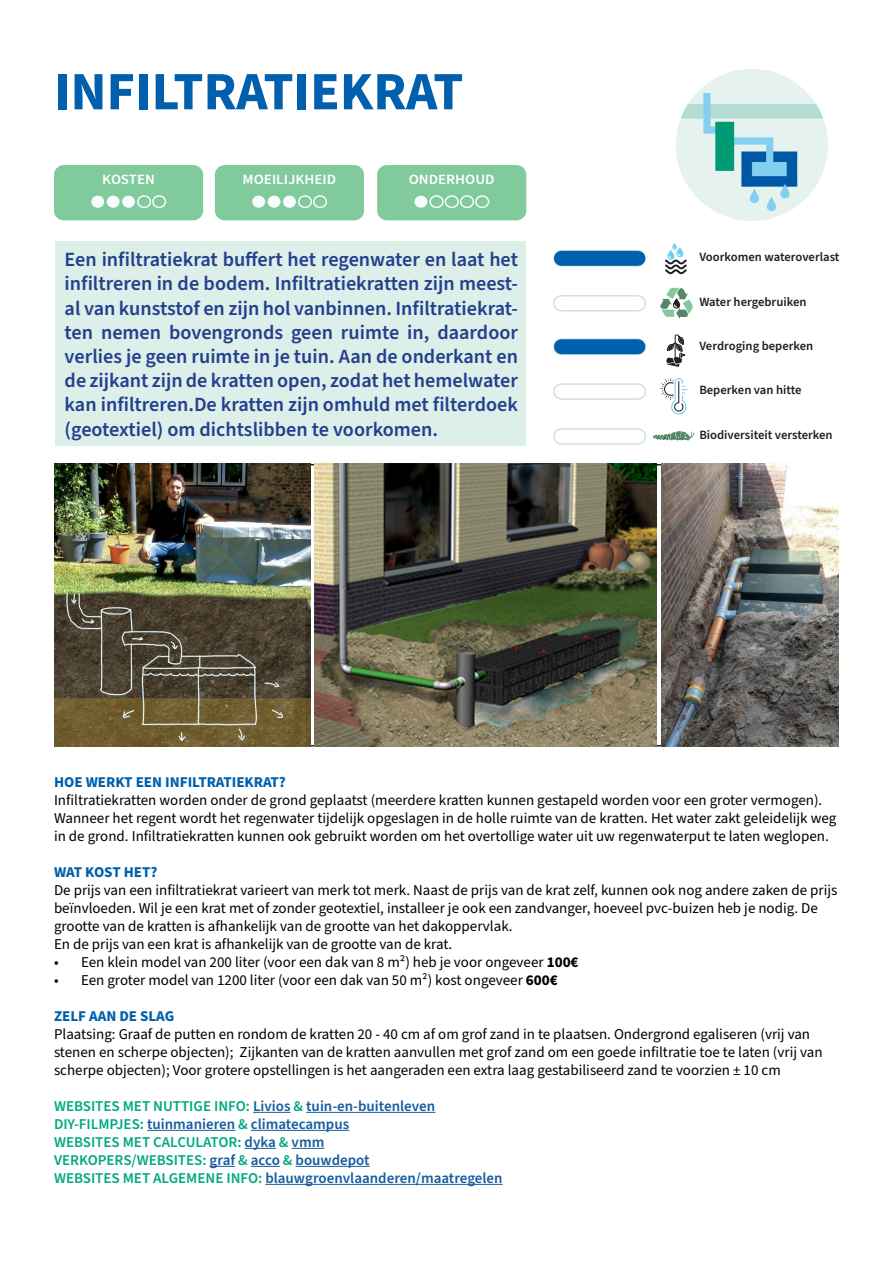
<style>
.page{position:relative;width:893px;height:1263px;background:#fff}
.page>*{position:absolute;margin:0;border:0;box-sizing:border-box;transform-origin:0 0}
.t1{font:700 54px "Source Sans Pro";color:#0160ad}
.t2{font:600 20.1px/24.2px "Source Sans Pro";color:#253f8e;text-align:justify}
.t3{font:15px/18px "Source Sans Pro";color:#000}
.t4{font:600 15px "Source Sans Pro";color:#175d9e}
.t5{font:600 15px "Source Sans Pro";color:#00a981}
.t6{font:700 15px "Source Sans Pro";color:#0160ad}
.t7{font:600 14.1px "Source Sans Pro";color:#fff;scale:1.06 1}
.t8{font:600 12.6px "Source Sans Pro";color:#231f20}
.s1{font-weight:700}
.s2{color:#00a981}
.s3{color:#175d9e}
</style>
<div class="page">
<div style="left:553px;top:250px;width:93px;height:17px;border:2px solid #d1e3d1;border-radius:8px"></div>
<div style="left:553px;top:338px;width:93px;height:17px;border:2px solid #d1e3d1;border-radius:8px"></div>
<div style="left:553px;top:383px;width:93px;height:17px;border:2px solid #d1e3d1;border-radius:8px"></div>
<div style="left:553px;top:295px;width:93px;height:16px;border:2px solid #d1e3d1;border-radius:8px"></div>
<div style="left:553px;top:428px;width:93px;height:17px;border:2px solid #d1e3d1;border-radius:8px"></div>
<div style="left:55px;top:241px;width:470px;height:205px;background:#dcefe9"></div>
<hr style="left:253px;top:1112px;width:38px;height:1px;background:#175d9e">
<hr style="left:306px;top:1112px;width:129px;height:1px;background:#175d9e">
<hr style="left:147px;top:1130px;width:88px;height:1px;background:#175d9e">
<hr style="left:251px;top:1130px;width:98px;height:1px;background:#175d9e">
<hr style="left:245px;top:1148px;width:31px;height:1px;background:#175d9e">
<hr style="left:292px;top:1148px;width:32px;height:1px;background:#175d9e">
<svg style="left:210px;top:1166px;width:25px;height:1px"></svg>
<svg style="left:251px;top:1166px;width:29px;height:1px"></svg>
<hr style="left:296px;top:1166px;width:74px;height:1px;background:#175d9e">
<hr style="left:265px;top:1184px;width:238px;height:1px;background:#175d9e">
<img style="left:676px;top:69px;width:152px;height:152px">
<div style="left:561px;top:251px;width:77px;height:15px;background:#0160ad"></div>
<div style="left:561px;top:339px;width:77px;height:15px;background:#0160ad"></div>
<svg style="left:659px;top:377px;width:29px;height:38px"></svg>
<svg style="left:660px;top:288px;width:33px;height:31px"></svg>
<svg style="left:665px;top:243px;width:22px;height:32px"></svg>
<svg style="left:666px;top:334px;width:20px;height:33px"></svg>
<svg style="left:653px;top:431px;width:41px;height:10px"></svg>
<div style="left:215px;top:165px;width:149px;height:55px;background:#80ca9c;border-radius:10px"></div>
<div style="left:54px;top:165px;width:149px;height:55px;background:#80ca9c;border-radius:10px"></div>
<div style="left:377px;top:165px;width:149px;height:55px;background:#80ca9c;border-radius:10px"></div>
<div style="left:91px;top:196px;width:13px;height:12px;background:#f9fcfc;border-radius:50%"></div>
<div style="left:107px;top:196px;width:13px;height:12px;background:#f9fcfc;border-radius:50%"></div>
<div style="left:122px;top:196px;width:13px;height:12px;background:#f9fcfc;border-radius:50%"></div>
<svg style="left:137px;top:195px;width:30px;height:14px"></svg>
<div style="left:414px;top:196px;width:13px;height:12px;background:#f9fcfc;border-radius:50%"></div>
<svg style="left:429px;top:195px;width:61px;height:14px"></svg>
<div style="left:252px;top:196px;width:13px;height:12px;background:#f9fcfc;border-radius:50%"></div>
<div style="left:268px;top:196px;width:12px;height:12px;background:#f9fcfc;border-radius:50%"></div>
<div style="left:283px;top:196px;width:13px;height:12px;background:#f9fcfc;border-radius:50%"></div>
<svg style="left:298px;top:195px;width:29px;height:14px"></svg>
<img style="left:54px;top:464px;width:256px;height:282px">
<img style="left:315px;top:464px;width:342px;height:282px">
<img style="left:661px;top:464px;width:178px;height:282px">
<p class="t1" style="left:54px;top:55px;width:411px">INFILTRATIEKRAT</p>
<p class="t7" style="left:102px;top:170px;width:51px">KOSTEN</p>
<p class="t7" style="left:243px;top:170px;width:90px">MOEILIJKHEID</p>
<p class="t7" style="left:409px;top:170px;width:82px">ONDERHOUD</p>
<p class="t2" style="left:65px;top:248px;width:455px">Een infiltratiekrat buffert het regenwater en laat het infiltreren in de bodem. Infiltratiekratten zijn meest&shy;al van kunststof en zijn hol vanbinnen. Infiltratiekrat&shy;ten nemen bovengronds geen ruimte in, daardoor verlies je geen ruimte in je tuin. Aan de onderkant en de zijkant zijn de kratten open, zodat het hemelwater kan infiltreren.De kratten zijn omhuld met filterdoek (geotextiel) om dichtslibben te voorkomen.</p>
<p class="t8" style="left:699px;top:249px;width:142px">Voorkomen wateroverlast</p>
<p class="t8" style="left:699px;top:293px;width:109px">Water hergebruiken</p>
<p class="t8" style="left:699px;top:337px;width:115px">Verdroging beperken</p>
<p class="t8" style="left:699px;top:382px;width:104px">Beperken van hitte</p>
<p class="t8" style="left:699px;top:426px;width:135px">Biodiversiteit versterken</p>
<p class="t6" style="left:54px;top:772px;width:233px">HOE WERKT EEN INFILTRATIEKRAT?</p>
<p class="t3" style="left:54px;top:792px;width:784px">Infiltratiekratten worden onder de grond geplaatst (meerdere kratten kunnen gestapeld worden voor een groter vermogen).<br>Wanneer het regent wordt het regenwater tijdelijk opgeslagen in de holle ruimte van de kratten. Het water zakt geleidelijk weg in de grond. Infiltratiekratten kunnen ook gebruikt worden om het overtollige water uit uw regenwaterput te laten weglopen.</p>
<p class="t6" style="left:54px;top:862px;width:105px">WAT KOST HET?</p>
<p class="t3" style="left:54px;top:882px;width:785px">De prijs van een infiltratiekrat varieert van merk tot merk. Naast de prijs van de krat zelf, kunnen ook nog andere zaken de prijs beïnvloeden. Wil je een krat met of zonder geotextiel, installeer je ook een zandvanger, hoeveel pvc-buizen heb je nodig. De grootte van de kratten is afhankelijk van de grootte van het dakoppervlak.</p>
<p class="t3" style="left:54px;top:936px;width:400px">En de prijs van een krat is afhankelijk van de grootte van de krat.</p>
<p class="t3" style="left:54px;top:954px;width:526px">• Een klein model van 200 liter (voor een dak van 8 m²) heb je voor ongeveer <span class="s1">100€</span></p>
<p class="t3" style="left:54px;top:972px;width:505px">• Een groter model van 1200 liter (voor een dak van 50 m²) kost ongeveer <span class="s1">600€</span></p>
<p class="t6" style="left:54px;top:1006px;width:122px">ZELF AAN DE SLAG</p>
<p class="t3" style="left:54px;top:1026px;width:770px">Plaatsing: Graaf de putten en rondom de kratten 20 - 40 cm af om grof zand in te plaatsen. Ondergrond egaliseren (vrij van stenen en scherpe objecten); Zijkanten van de kratten aanvullen met grof zand om een goede infiltratie toe te laten (vrij van scherpe objecten); Voor grotere opstellingen is het aangeraden een extra laag gestabiliseerd zand te voorzien ± 10 cm</p>
<p class="t4" style="left:54px;top:1096px;width:383px"><span class="s2">WEBSITES MET NUTTIGE INFO:</span> Livios <span class="s2">&amp;</span> tuin-en-buitenleven</p>
<p class="t4" style="left:54px;top:1114px;width:297px"><span class="s2">DIY-FILMPJES:</span> tuinmanieren <span class="s2">&amp;</span> climatecampus</p>
<p class="t5" style="left:54px;top:1132px;width:272px">WEBSITES MET CALCULATOR: <span class="s3">dyka</span> &amp; <span class="s3">vmm</span></p>
<p class="t5" style="left:54px;top:1150px;width:317px">VERKOPERS/WEBSITES: <span class="s3">graf</span> &amp; <span class="s3">acco</span> &amp; <span class="s3">bouwdepot</span></p>
<p class="t4" style="left:54px;top:1168px;width:450px"><span class="s2">WEBSITES MET ALGEMENE INFO:</span> blauwgroenvlaanderen/maatregelen</p>
</div>
